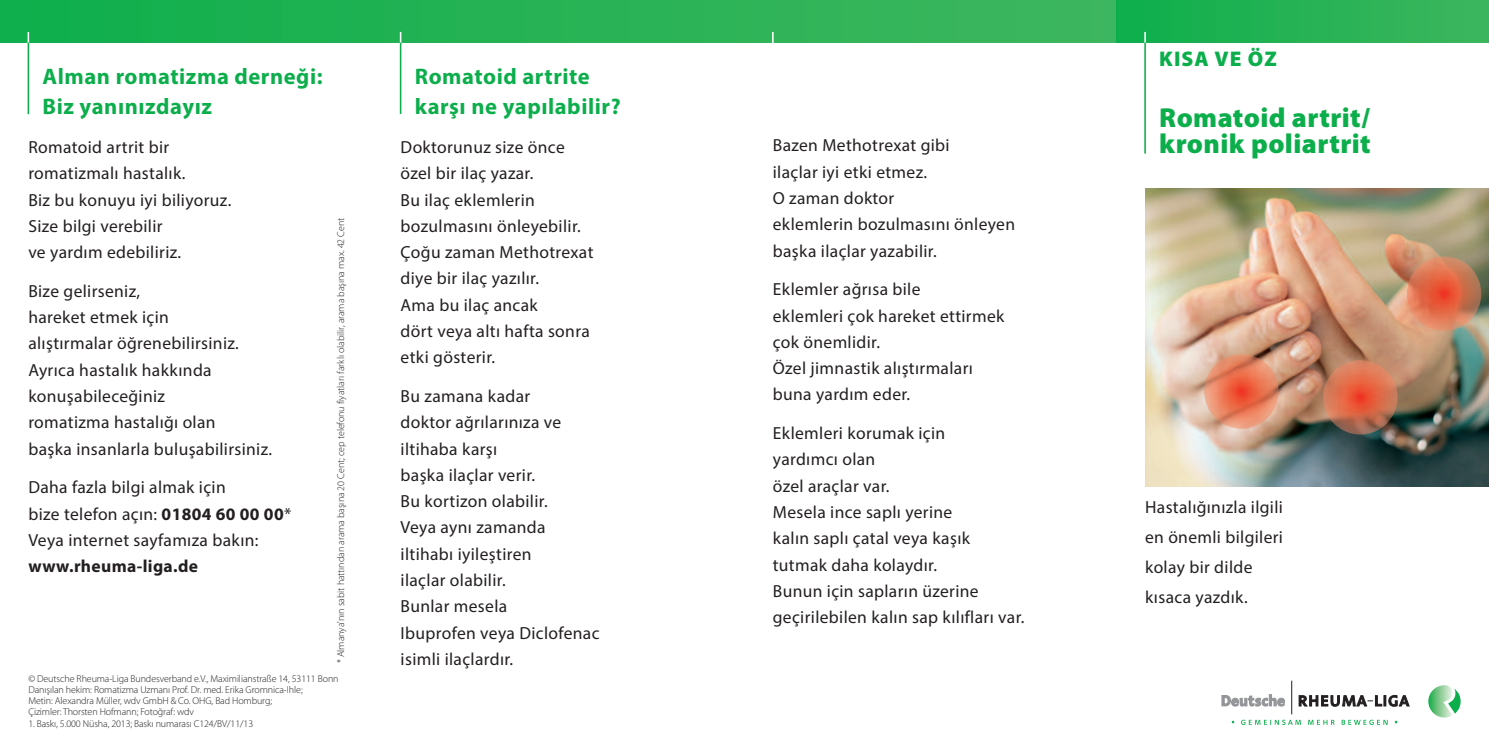
<style>
.page{position:relative;width:1489px;height:745px;background:#fff}
.page>*{position:absolute;margin:0;border:0;box-sizing:border-box;transform-origin:0 0}
.t1{font:900 27.5px/26.2px "Myriad Pro";letter-spacing:.015em;color:#0cae4c}
.t2{font:700 22.5px/30px "Myriad Pro";letter-spacing:.025em;color:#0cae4c}
.t3{font:900 21.25px "Myriad Pro";letter-spacing:.05em;color:#0cae4c}
.t4{font:17.5px/26.2px "Myriad Pro";letter-spacing:.02em;color:#231f20}
.t5{font:700 17.5px "Myriad Pro";letter-spacing:.02em;color:#231f20}
.t6{font:300 10px/11.2px "Myriad Pro";letter-spacing:-.01em;color:#231f20}
.s1{font-weight:700}
</style>
<div class="page">
<div style="left:0;top:0;width:1120px;height:43px;background:linear-gradient(to right,#0faf4c,#3fb65f)"></div>
<div style="left:1116px;top:0;width:372px;height:43px;background:linear-gradient(to right,#0eaf4c,#3db65e)"></div>
<img style="left:1145px;top:188px;width:343px;height:297px">
<svg style="left:1221px;top:694px;width:63px;height:11px"></svg>
<hr style="left:1291px;top:680px;width:1px;height:33px;background:#231f20">
<svg style="left:1298px;top:695px;width:110px;height:10px"></svg>
<svg style="left:1428px;top:685px;width:32px;height:32px"></svg>
<svg style="left:1241px;top:719px;width:59px;height:5px"></svg>
<svg style="left:1308px;top:719px;width:26px;height:5px"></svg>
<svg style="left:1341px;top:719px;width:46px;height:5px"></svg>
<hr style="left:1144px;top:43px;width:1px;height:110px;background:#0cae4c">
<hr style="left:28px;top:43px;width:1px;height:71px;background:#0cae4c">
<hr style="left:400px;top:43px;width:1px;height:71px;background:#0cae4c">
<img style="left:1322px;top:360px;width:75px;height:74px">
<img style="left:1204px;top:354px;width:74px;height:74px">
<img style="left:1406px;top:256px;width:75px;height:75px">
<p class="t2" style="left:43px;top:63px;width:281px">Alman romatizma derneği:<br>Biz yanınızdayız</p>
<p class="t4" style="left:28px;top:135px;width:204px">Romatoid artrit bir romatizmalı hastalık.<br>Biz bu konuyu iyi biliyoruz.<br>Size bilgi verebilir<br>ve yardım edebiliriz.</p>
<p class="t4" style="left:28px;top:279px;width:245px">Bize gelirseniz,<br>hareket etmek için<br>alıştırmalar öğrenebilirsiniz.<br>Ayrıca hastalık hakkında konuşabileceğiniz<br>romatizma hastalığı olan<br>başka insanlarla buluşabilirsiniz.</p>
<p class="t4" style="left:28px;top:475px;width:264px">Daha fazla bilgi almak için<br>bize telefon açın: <span class="s1">01804 60 00 00</span>*<br>Veya internet sayfamıza bakın:</p>
<p class="t5" style="left:28px;top:559px;width:171px">www.rheuma-liga.de</p>
<p class="t6" style="left:336px;top:663px;width:447px;rotate:-90deg">* Almanya'nın sabit hattından arama başına 20 Cent; cep telefonu fiyatları farklı olabilir, arama başına max. 42 Cent</p>
<p class="t6" style="left:28px;top:673px;width:312px">© Deutsche Rheuma-Liga Bundesverband e.V., Maximilianstraße 14, 53111 Bonn Danışılan hekim: Romatizma Uzmanı Prof. Dr. med. Erika Gromnica-Ihle;<br>Metin: Alexandra Müller, wdv GmbH &amp; Co. OHG, Bad Homburg;<br>Çizimler: Thorsten Hofmann; Fotoğraf: wdv</p>
<p class="t6" style="left:28px;top:718px;width:226px">1. Baskı, 5.000 Nüsha, 2013; Baskı numarası C124/BV/11/13</p>
<p class="t2" style="left:415px;top:63px;width:207px">Romatoid artrite karşı ne yapılabilir?</p>
<p class="t4" style="left:400px;top:135px;width:194px">Doktorunuz size önce özel bir ilaç yazar.<br>Bu ilaç eklemlerin bozulmasını önleyebilir.<br>Çoğu zaman Methotrexat diye bir ilaç yazılır.<br>Ama bu ilaç ancak<br>dört veya altı hafta sonra etki gösterir.</p>
<p class="t4" style="left:400px;top:384px;width:200px">Bu zamana kadar<br>doktor ağrılarınıza ve iltihaba karşı<br>başka ilaçlar verir.<br>Bu kortizon olabilir.<br>Veya aynı zamanda iltihabı iyileştiren<br>ilaçlar olabilir.<br>Bunlar mesela<br>Ibuprofen veya Diclofenac isimli ilaçlardır.</p>
<p class="t4" style="left:772px;top:134px;width:244px">Bazen Methotrexat gibi<br>ilaçlar iyi etki etmez.<br>O zaman doktor<br>eklemlerin bozulmasını önleyen başka ilaçlar yazabilir.</p>
<p class="t4" style="left:772px;top:277px;width:233px">Eklemler ağrısa bile<br>eklemleri çok hareket ettirmek çok önemlidir.<br>Özel jimnastik alıştırmaları buna yardım eder.</p>
<p class="t4" style="left:772px;top:421px;width:253px">Eklemleri korumak için<br>yardımcı olan<br>özel araçlar var.<br>Mesela ince saplı yerine<br>kalın saplı çatal veya kaşık tutmak daha kolaydır.<br>Bunun için sapların üzerine geçirilebilen kalın sap kılıfları var.</p>
<p class="t3" style="left:1159px;top:50px;width:119px">KISA VE ÖZ</p>
<h1 class="t1" style="left:1159px;top:107px;width:213px">Romatoid artrit/ kronik poliartrit</h1>
<p class="t4" style="left:1144px;top:493px;width:139px;line-height:29.8px">Hastalığınızla ilgili en önemli bilgileri kolay bir dilde kısaca yazdık.</p>
</div>
